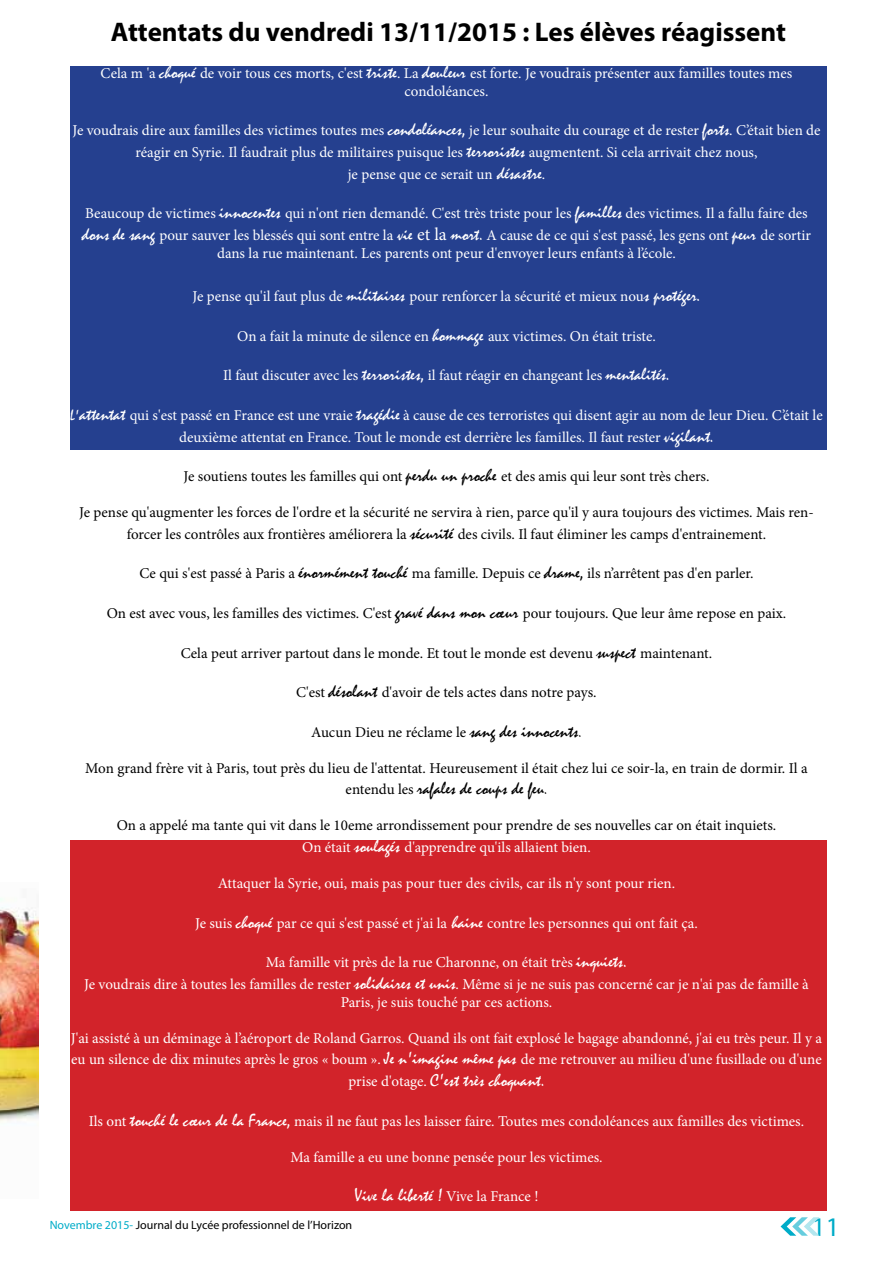
<style>
.page{position:relative;width:893px;height:1263px;background:#fff}
.page>*{position:absolute;margin:0;border:0;box-sizing:border-box;transform-origin:0 0}
.t1{font:700 27px "Myriad Pro";color:#000}
.t2{font:27px "Myriad Pro";color:#00acc8}
.t3{font:18px "Mistral";color:#fff}
.t4{font:18px "Mistral";color:#000}
.t5{font:15px/21.6px "Minion Pro";color:#fff;text-align:center}
.t6{font:15px/21.6px "Minion Pro";color:#000;text-align:center}
.t7{font:12px "Myriad Pro";color:#000}
.s1{font-family:"Mistral";font-size:18px}
.s2{font-size:18px}
.s3{font-family:"Mistral"}
.s4{font-family:"Minion Pro";font-size:15px}
.s5{font-size:15px}
.s6{color:#fff}
.s7{font-family:"Mistral";font-size:18px;color:#fff}
.s8{color:#00acc8}
</style>
<div class="page">
<svg style="left:780px;top:1217px;width:39px;height:19px"></svg>
<div style="left:70px;top:840px;width:757px;height:371px;background:#d2232a"></div>
<div style="left:70px;top:66px;width:757px;height:384px;background:#25408f"></div>
<img style="left:0;top:898px;width:39px;height:224px">
<h1 class="t1" style="left:111px;top:14px;width:677px">Attentats du vendredi 13/11/2015 : Les élèves réagissent</h1>
<p class="t5" style="left:101px;top:64px;width:693px;line-height:18px">Cela m 'a <span class="s1">choqué</span> de voir tous ces morts, c'est <span class="s1">triste</span>. La <span class="s1">douleur</span> est forte. Je voudrais présenter aux familles toutes mes condoléances.</p>
<p class="t5" style="left:72px;top:120px;width:750px">Je voudrais dire aux familles des victimes toutes mes <span class="s1">condoléances,</span> je leur souhaite du courage et de rester <span class="s1">forts</span>. C’était bien de réagir en Syrie. Il faudrait plus de militaires puisque les <span class="s1">terroristes</span> augmentent. Si cela arrivait chez nous,<br>je pense que ce serait un <span class="s1">désastre</span>.</p>
<p class="t5" style="left:82px;top:203px;width:731px;text-align:left">Beaucoup de victimes <span class="s1">innocentes</span> qui n'ont rien demandé. C'est très triste pour les <span class="s1">familles</span> des victimes. Il a fallu faire des <span class="s1">dons de sang</span> pour sauver les blessés qui sont entre la <span class="s1">vie</span> <span class="s2">et la</span> <span class="s1">mort.</span> A cause de ce qui s'est passé, les gens ont <span class="s1">peur</span> de sortir</p>
<p class="t5" style="left:217px;top:242px;width:460px">dans la rue maintenant. Les parents ont peur d'envoyer leurs enfants à l’école.</p>
<p class="t5" style="left:192px;top:286px;width:510px">Je pense qu'il faut plus de <span class="s1">militaires</span> pour renforcer la sécurité et mieux nou<span class="s1">s protéger.</span></p>
<p class="t5" style="left:237px;top:325px;width:420px">On a fait la minute de silence en <span class="s1">hommage</span> aux victimes. On était triste.</p>
<p class="t5" style="left:223px;top:365px;width:448px">Il faut discuter avec les <span class="s1">terroristes,</span> il faut réagir en changeant les <span class="s1">mentalités.</span></p>
<p class="t5" style="left:70px;top:404px;width:754px"><span class="s3">L'</span><span class="s1">attentat</span> qui s'est passé en France est une vraie <span class="s1">tragédie</span> à cause de ces terroristes qui disent agir au nom de leur Dieu. C’était le deuxième attentat en France. Tout le monde est derrière les familles. Il faut rester <span class="s1">vigilant.</span></p>
<p class="t6" style="left:183px;top:466px;width:527px">Je soutiens toutes les familles qui ont <span class="s1">perdu un proche</span> et des amis qui leur sont très chers.</p>
<p class="t6" style="left:79px;top:502px;width:736px">Je pense qu'augmenter les forces de l'ordre et la sécurité ne servira à rien, parce qu'il y aura toujours des victimes. Mais ren&shy;forcer les contrôles aux frontières améliorera la <span class="s1">sécurité</span> des civils. Il faut éliminer les camps d'entrainement.</p>
<p class="t6" style="left:139px;top:563px;width:616px">Ce qui s'est passé à Paris a <span class="s1">énormément touché</span> ma famille. Depuis ce <span class="s1">drame,</span> ils n’arrêtent pas d'en parler.</p>
<p class="t6" style="left:107px;top:602px;width:681px">On est avec vous, les familles des victimes. C'est <span class="s1">gravé dans mon cœur</span> pour toujours. Que leur âme repose en paix.</p>
<p class="t6" style="left:181px;top:642px;width:533px">Cela peut arriver partout dans le monde. Et tout le monde est devenu <span class="s1">suspect</span> maintenant.</p>
<p class="t6" style="left:296px;top:682px;width:302px">C'est <span class="s1">désolant</span> d'avoir de tels actes dans notre pays.</p>
<p class="t6" style="left:311px;top:721px;width:272px">Aucun Dieu ne réclame le <span class="s1">sang des innocents</span><span class="s3">.</span></p>
<p class="t6" style="left:85px;top:757px;width:724px">Mon grand frère vit à Paris, tout près du lieu de l'attentat. Heureusement il était chez lui ce soir-la, en train de dormir. Il a</p>
<p class="t4" style="left:346px;top:779px;width:203px"><span class="s4">entendu les</span> rafales de coups de feu<span class="s5">.</span></p>
<p class="t6" style="left:117px;top:815px;width:661px">On a appelé ma tante qui vit dans le 10eme arrondissement pour prendre de ses nouvelles car on était inquiets.<br><span class="s6">On était</span> <span class="s7">soulagés</span> <span class="s6">d'apprendre qu'ils allaient bien.</span></p>
<p class="t5" style="left:218px;top:872px;width:459px">Attaquer la Syrie, oui, mais pas pour tuer des civils, car ils n'y sont pour rien.</p>
<p class="t5" style="left:195px;top:912px;width:504px">Je suis <span class="s1">choqué</span> par ce qui s'est passé et j'ai la <span class="s1">haine</span> contre les personnes qui ont fait ça.</p>
<p class="t5" style="left:84px;top:952px;width:726px">Ma famille vit près de la rue Charonne, on était très <span class="s1">inquiets.<br></span>Je voudrais dire à toutes les familles de rester <span class="s1">solidaires et unis</span>. Même si je ne suis pas concerné car je n'ai pas de famille à</p>
<p class="t5" style="left:341px;top:991px;width:213px">Paris, je suis touché par ces actions.</p>
<p class="t5" style="left:71px;top:1027px;width:752px;text-align:left">J'ai assisté à un déminage à l’aéroport de Roland Garros. Quand ils ont fait explosé le bagage abandonné, j'ai eu très peur. Il y a eu un silence de dix minutes après le gros « boum ». <span class="s1">Je n'imagine même pas</span> de me retrouver au milieu d'une fusillade ou d'une</p>
<p class="t3" style="left:348px;top:1070px;width:198px"><span class="s4">prise d'otage.</span> C'est très choquant.</p>
<p class="t5" style="left:89px;top:1110px;width:717px">Ils ont <span class="s1">touché le cœur de la France,</span> mais il ne faut pas les laisser faire. Toutes mes condoléances aux familles des victimes.</p>
<p class="t5" style="left:290px;top:1146px;width:314px">Ma famille a eu une bonne pensée pour les victimes.</p>
<p class="t3" style="left:354px;top:1185px;width:185px">Vive la liberté ! <span class="s4">Vive la France !</span></p>
<p class="t7" style="left:50px;top:1218px;width:304px"><span class="s8">Novembre 2015-</span> Journal du Lycée professionnel de l’Horizon</p>
<h1 class="t2" style="left:812px;top:1210px;width:29px">11</h1>
</div>
